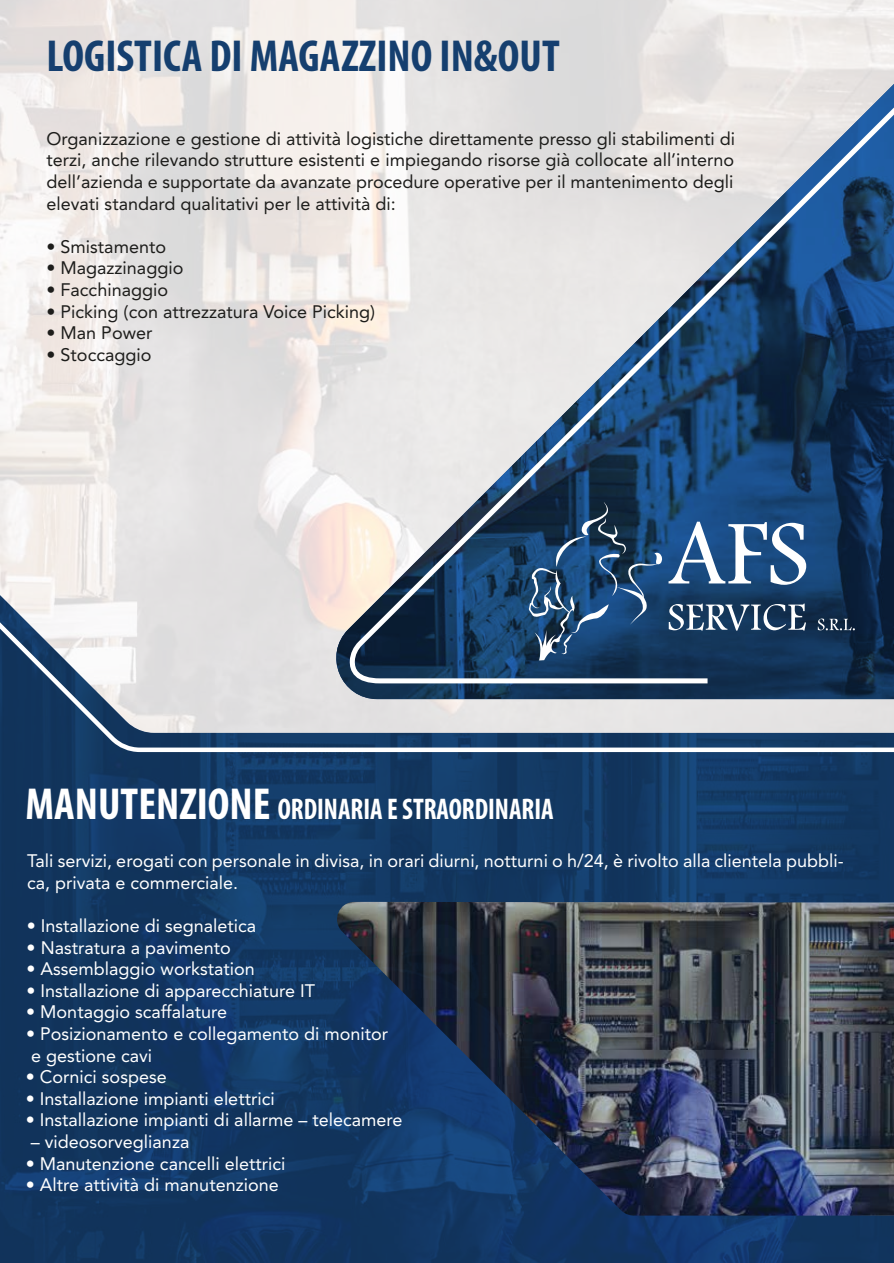
<style>
.page{position:relative;width:894px;height:1263px;background:#fff}
.page>*{position:absolute;margin:0;border:0;box-sizing:border-box;transform-origin:0 0}
.t1{font:700 condensed 45px "Myriad Pro";color:#153f6f}
.t2{font:700 condensed 30px "Myriad Pro";color:#fff;scale:.91 1}
.t3{font:18px/21.6px "Avenir LT Std";color:#fff}
.t4{font:18px/21.6px "Avenir LT Std";color:#1d1d1b;text-align:justify}
.s1{font-size:45px}
</style>
<div class="page">
<img style="left:0;top:0;width:346px;height:428px">
<svg style="left:0;top:428px;width:322px;height:167px;fill:#e7e5e4"></svg>
<img style="left:0;top:595px;width:893px;height:668px">
<svg style="left:0;top:606px;width:893px;height:148px;background:#a4afbd"></svg>
<img style="left:323px;top:82px;width:570px;height:617px">
<img style="left:331px;top:902px;width:562px;height:313px">
<svg style="left:346px;top:0;width:547px;height:686px;background:#93a1b1"></svg>
<svg style="left:528px;top:502px;width:134px;height:158px;background:#294d73"></svg>
<svg style="left:668px;top:522px;width:138px;height:63px"></svg>
<svg style="left:668px;top:604px;width:137px;height:27px"></svg>
<svg style="left:817px;top:618px;width:37px;height:12px"></svg>
<h1 class="t1" style="left:47px;top:28px;width:514px">LOGISTICA DI MAGAZZINO IN&amp;OUT</h1>
<p class="t4" style="left:47px;top:128px;width:690px">Organizzazione e gestione di attività logistiche direttamente presso gli stabilimenti di terzi, anche rilevando strutture esistenti e impiegando risorse già collocate all’interno dell’azienda e supportate da avanzate procedure operative per il mantenimento degli elevati standard qualitativi per le attività di:</p>
<p class="t4" style="left:47px;top:236px;width:121px">• Smistamento</p>
<p class="t4" style="left:47px;top:257px;width:138px">• Magazzinaggio</p>
<p class="t4" style="left:47px;top:279px;width:123px">• Facchinaggio</p>
<p class="t4" style="left:47px;top:301px;width:330px">• Picking (con attrezzatura Voice Picking)</p>
<p class="t4" style="left:47px;top:322px;width:107px">• Man Power</p>
<p class="t4" style="left:47px;top:344px;width:106px">• Stoccaggio</p>
<h2 class="t2" style="left:26px;top:790px;width:581px"><span class="s1">MANUTENZIONE</span> ORDINARIA E STRAORDINARIA</h2>
<p class="t3" style="left:27px;top:850px;width:818px">Tali servizi, erogati con personale in divisa, in orari diurni, notturni o h/24, è rivolto alla clientela pubbli&shy;ca, privata e commerciale.</p>
<p class="t3" style="left:27px;top:915px;width:231px">• Installazione di segnaletica</p>
<p class="t3" style="left:27px;top:937px;width:206px">• Nastratura a pavimento</p>
<p class="t3" style="left:27px;top:958px;width:230px">• Assemblaggio workstation</p>
<p class="t3" style="left:26px;top:980px;width:290px">• Installazione di apparecchiature IT</p>
<p class="t3" style="left:26px;top:1001px;width:202px">• Montaggio scaffalature</p>
<p class="t3" style="left:26px;top:1023px;width:363px">• Posizionamento e collegamento di monitor e gestione cavi</p>
<p class="t3" style="left:26px;top:1066px;width:142px">• Cornici sospese</p>
<p class="t3" style="left:26px;top:1088px;width:250px">• Installazione impianti elettrici</p>
<p class="t3" style="left:26px;top:1109px;width:378px">• Installazione impianti di allarme – telecamere</p>
<p class="t3" style="left:31px;top:1131px;width:160px">– videosorveglianza</p>
<p class="t3" style="left:26px;top:1153px;width:261px">• Manutenzione cancelli elettrici</p>
<p class="t3" style="left:26px;top:1174px;width:254px">• Altre attività di manutenzione</p>
</div>
